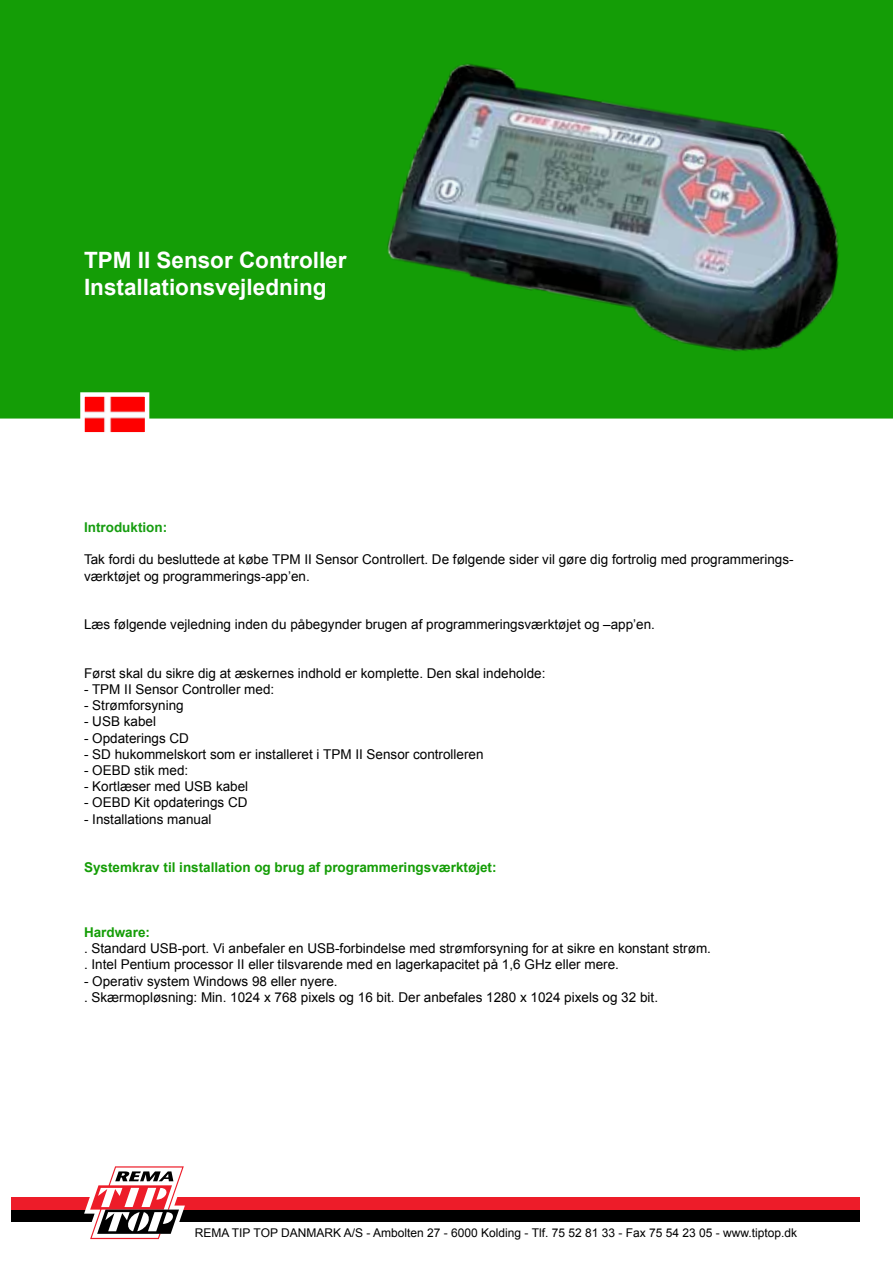
<style>
.page{position:relative;width:893px;height:1263px;background:#fff}
.page>*{position:absolute;margin:0;border:0;box-sizing:border-box;transform-origin:0 0}
.t1{font:700 22.5px/27px "Arial";color:#fff}
.t2{font:13.5px/16.2px "Arial";color:#000}
.t3{font:700 13.5px "Arial";color:#149d06}
.t4{font:700 13.5px "Arial";color:#169d10}
.t5{font:12px "Arial";color:#000}
</style>
<div class="page">
<div style="left:11px;top:1209px;width:849px;height:13px;background:#000"></div>
<div style="left:11px;top:1197px;width:849px;height:12px;background:#ed1c29"></div>
<svg style="left:84px;top:1166px;width:105px;height:74px"></svg>
<div style="left:0;top:0;width:893px;height:418px;background:#149d06"></div>
<img style="left:85px;top:397px;width:59px;height:35px">
<div style="left:80px;top:392px;width:69px;height:45px;border:4px solid #fff"></div>
<img style="left:353px;top:31px;width:531px;height:357px">
<h1 class="t1" style="left:84px;top:248px;width:264px">TPM II Sensor Controller<br>Installationsvejledning</h1>
<p class="t4" style="left:84px;top:518px;width:85px">Introduktion:</p>
<p class="t2" style="left:84px;top:552px;width:711px">Tak fordi du besluttede at købe TPM II Sensor Controllert. De følgende sider vil gøre dig fortrolig med programmerings&shy;værktøjet og programmerings-app’en.</p>
<p class="t2" style="left:84px;top:616px;width:573px">Læs følgende vejledning inden du påbegynder brugen af programmeringsværktøjet og –app’en.</p>
<p class="t2" style="left:84px;top:665px;width:463px">Først skal du sikre dig at æskernes indhold er komplette. Den skal indeholde:</p>
<p class="t2" style="left:84px;top:681px;width:192px">- TPM II Sensor Controller med:</p>
<p class="t2" style="left:84px;top:697px;width:101px">- Strømforsyning</p>
<p class="t2" style="left:84px;top:714px;width:74px">- USB kabel</p>
<p class="t2" style="left:84px;top:730px;width:107px">- Opdaterings CD</p>
<p class="t2" style="left:84px;top:746px;width:401px">- SD hukommelskort som er installeret i TPM II Sensor controlleren</p>
<p class="t2" style="left:84px;top:762px;width:106px">- OEBD stik med:</p>
<p class="t2" style="left:84px;top:778px;width:166px">- Kortlæser med USB kabel</p>
<p class="t2" style="left:84px;top:795px;width:165px">- OEBD Kit opdaterings CD</p>
<p class="t2" style="left:84px;top:811px;width:129px">- Installations manual</p>
<p class="t3" style="left:84px;top:858px;width:414px">Systemkrav til installation og brug af programmeringsværktøjet:</p>
<p class="t3" style="left:84px;top:923px;width:68px">Hardware:</p>
<p class="t2" style="left:84px;top:940px;width:628px">. Standard USB-port. Vi anbefaler en USB-forbindelse med strømforsyning for at sikre en konstant strøm. . Intel Pentium processor II eller tilsvarende med en lagerkapacitet på 1,6 GHz eller mere.</p>
<p class="t2" style="left:84px;top:973px;width:576px">- Operativ system Windows 98 eller nyere.<br>. Skærmopløsning: Min. 1024 x 768 pixels og 16 bit. Der anbefales 1280 x 1024 pixels og 32 bit.</p>
<p class="t5" style="left:195px;top:1225px;width:604px">REMA TIP TOP DANMARK A/S - Ambolten 27 - 6000 Kolding - Tlf. 75 52 81 33 - Fax 75 54 23 05 - www.tiptop.dk</p>
</div>
